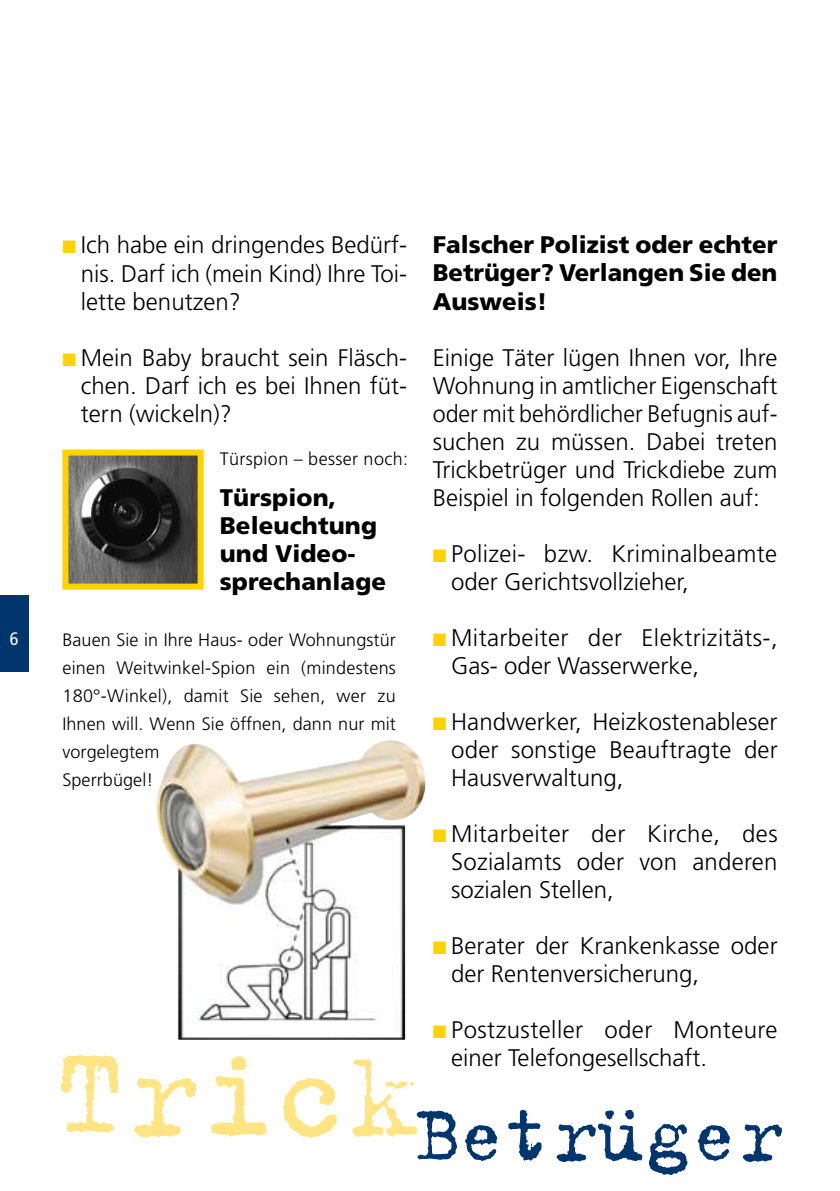
<style>
.page{position:relative;width:840px;height:1191px;background:#fff}
.page>*{position:absolute;margin:0;border:0;box-sizing:border-box;transform-origin:0 0}
.t1{font:84.6px "Trixie";color:#00356e}
.t2{font:300 24px/28px "Frutiger";color:#000;text-align:justify}
.t3{font:900 24px/28px "Frutiger";color:#000;text-align:justify}
.t4{font:300 18px/28px "Frutiger";letter-spacing:.005em;color:#000}
.t5{font:condensed 18px "Frutiger";color:#fff}
.s1{color:#ffd300}
</style>
<div class="page">
<div style="left:0;top:595px;width:28px;height:77px;background:#00356e"></div>
<img style="left:69px;top:456px;width:127px;height:126px">
<div style="left:62px;top:449px;width:141px;height:140px;border:6px solid #ffd300"></div>
<img style="left:156px;top:740px;width:270px;height:299px">
<p class="t5" style="left:10px;top:628px;width:10px">6</p>
<p class="t2" style="left:81px;top:231px;width:327px;text-indent:-18px"><span class="s1">■</span> Ich habe ein dringendes Bedürf&shy;nis. Darf ich (mein Kind) Ihre Toi&shy;lette benutzen?</p>
<p class="t2" style="left:81px;top:343px;width:327px;text-indent:-18px"><span class="s1">■</span> Mein Baby braucht sein Fläsch&shy;chen. Darf ich es bei Ihnen füt&shy;tern (wickeln)?</p>
<p class="t3" style="left:432px;top:231px;width:346px">Falscher Polizist oder echter Betrüger? Verlangen Sie den Ausweis!</p>
<p class="t2" style="left:432px;top:343px;width:346px">Einige Täter lügen Ihnen vor, Ihre Wohnung in amtlicher Eigenschaft oder mit behördlicher Befugnis auf&shy;suchen zu müssen. Dabei treten Trickbetrüger und Trickdiebe zum Beispiel in folgenden Rollen auf:</p>
<p class="t2" style="left:451px;top:539px;width:327px;text-indent:-18px"><span class="s1">■</span> Polizei- bzw. Kriminalbeamte oder Gerichtsvollzieher,</p>
<p class="t2" style="left:451px;top:623px;width:328px;text-indent:-18px"><span class="s1">■</span> Mitarbeiter der Elektrizitäts-,<br>Gas- oder Wasserwerke,</p>
<p class="t2" style="left:451px;top:707px;width:328px;text-indent:-18px"><span class="s1">■</span> Handwerker, Heizkostenableser oder sonstige Beauftragte der Hausverwaltung,</p>
<p class="t2" style="left:451px;top:819px;width:328px;text-indent:-18px"><span class="s1">■</span> Mitarbeiter der Kirche, des Sozialamts oder von anderen sozialen Stellen,</p>
<p class="t2" style="left:451px;top:931px;width:328px;text-indent:-18px"><span class="s1">■</span> Berater der Krankenkasse oder der Rentenversicherung,</p>
<p class="t2" style="left:451px;top:1015px;width:328px;text-indent:-18px"><span class="s1">■</span> Postzusteller oder Monteure einer Telefongesellschaft.</p>
<p class="t4" style="left:219px;top:444px;width:190px">Türspion – besser noch:</p>
<p class="t3" style="left:219px;top:483px;width:168px;text-align:left">Türspion,<br>Beleuchtung und Video&shy;sprechanlage</p>
<p class="t4" style="left:62px;top:625px;width:335px">Bauen Sie in Ihre Haus- oder Wohnungstür einen Weitwinkel-Spion ein (mindestens<br>180°-Winkel), damit Sie sehen, wer zu<br>Ihnen will. Wenn Sie öffnen, dann nur mit vorgelegtem<br>Sperrbügel!</p>
<h1 class="t1" style="left:52px;top:1079px;width:733px"><sup>Trick</sup>Betrüger</h1>
</div>
